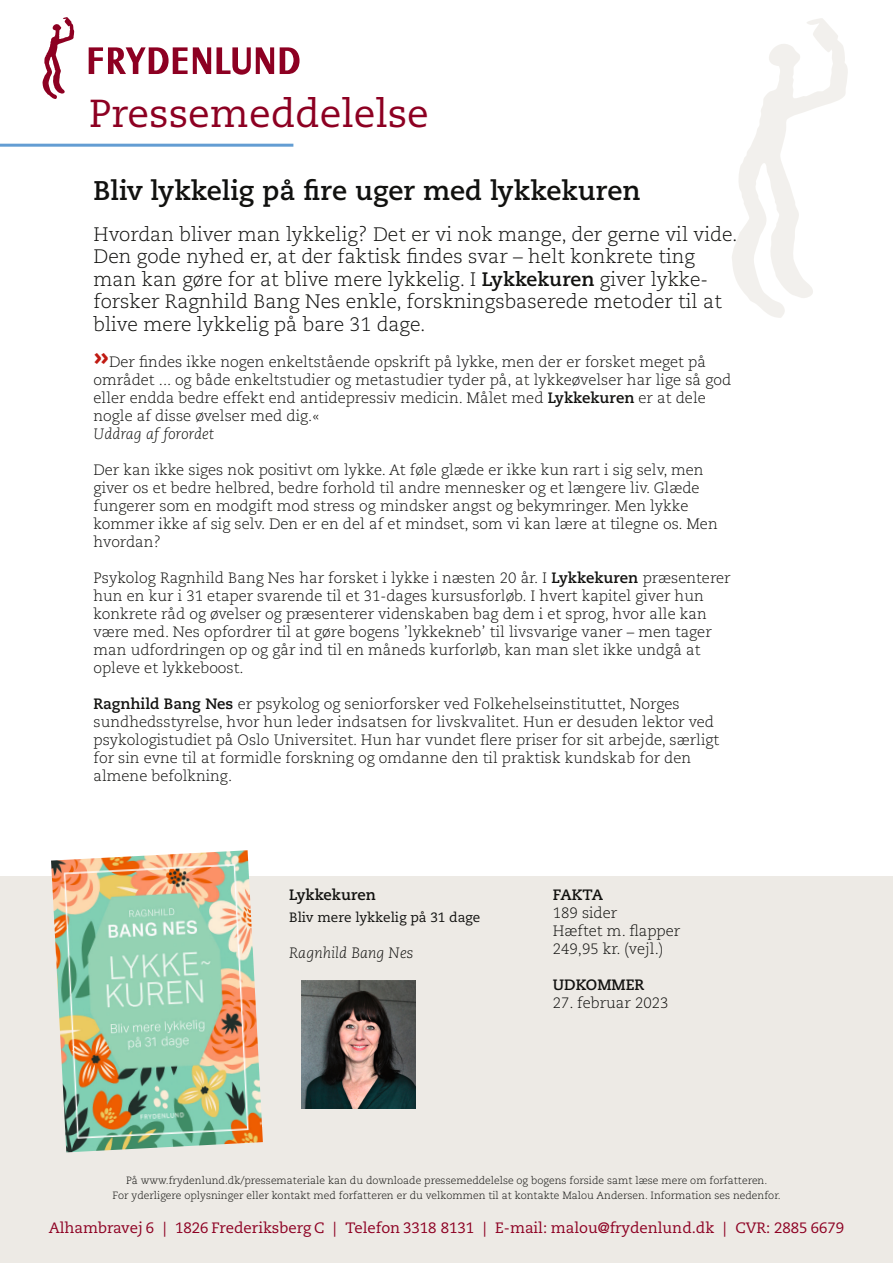
<style>
.page{position:relative;width:893px;height:1263px;background:#fff}
.page>*{position:absolute;margin:0;border:0;box-sizing:border-box;transform-origin:0 0}
.t1{font:39px "Caecilia LT Std";color:#8d0022}
.t2{font:700 27px "Caecilia LT Std";color:#11110f}
.t3{font:300 19.5px/22.5px "Caecilia LT Std";color:#11110f}
.t4{font:300 15px/18px "Caecilia LT Std";color:#11110f}
.t5{font:15px "Caecilia LT Std";color:#8d0022}
.t6{font:italic 300 15px "Caecilia LT Std";color:#11110f}
.t7{font:700 15px "Caecilia LT Std";color:#11110f}
.t8{font:13.5px "Caecilia LT Std";color:#11110f}
.t9{font:300 10.5px/15px "Caecilia LT Std";color:#11110f;text-align:center}
.s1{font-weight:700}
.s2{font-weight:700;font-size:30px;color:#c01a12}
</style>
<div class="page">
<svg style="left:732px;top:18px;width:116px;height:300px"></svg>
<hr style="left:0;top:144px;width:293px;height:3px;background:#639dd3">
<div style="left:0;top:876px;width:893px;height:387px;background:#edeae5"></div>
<svg style="left:43px;top:17px;width:32px;height:82px"></svg>
<svg style="left:89px;top:47px;width:122px;height:27px"></svg>
<svg style="left:217px;top:47px;width:57px;height:28px"></svg>
<svg style="left:280px;top:47px;width:20px;height:27px"></svg>
<img style="left:51px;top:850px;width:212px;height:302px">
<img style="left:302px;top:980px;width:113px;height:129px">
<h1 class="t1" style="left:89px;top:91px;width:341px">Pressemeddelelse</h1>
<h2 class="t2" style="left:94px;top:175px;width:548px">Bliv lykkelig på fire uger med lykkekuren</h2>
<p class="t3" style="left:94px;top:223px;width:645px">Hvordan bliver man lykkelig? Det er vi nok mange, der gerne vil vide.<br>Den gode nyhed er, at der faktisk findes svar – helt konkrete ting man kan gøre for at blive mere lykkelig. I <span class="s1">Lykkekuren</span> giver lykke&shy;forsker Ragnhild Bang Nes enkle, forskningsbaserede metoder til at blive mere lykkelig på bare 31 dage.</p>
<p class="t4" style="left:94px;top:353px;width:639px"><span class="s2">»</span>Der findes ikke nogen enkeltstående opskrift på lykke, men der er forsket meget på området ... og både enkeltstudier og metastudier tyder på, at lykkeøvelser har lige så god eller endda bedre effekt end antidepressiv medicin. Målet med <span class="s1">Lykkekuren</span> er at dele nogle af disse øvelser med dig.«</p>
<p class="t6" style="left:94px;top:425px;width:122px">Uddrag af forordet</p>
<p class="t4" style="left:94px;top:461px;width:626px">Der kan ikke siges nok positivt om lykke. At føle glæde er ikke kun rart i sig selv, men giver os et bedre helbred, bedre forhold til andre mennesker og et længere liv. Glæde fungerer som en modgift mod stress og mindsker angst og bekymringer. Men lykke kommer ikke af sig selv. Den er en del af et mindset, som vi kan lære at tilegne os. Men hvordan?</p>
<p class="t4" style="left:94px;top:569px;width:639px">Psykolog Ragnhild Bang Nes har forsket i lykke i næsten 20 år. I <span class="s1">Lykkekuren</span> præsenterer hun en kur i 31 etaper svarende til et 31-dages kursusforløb. I hvert kapitel giver hun konkrete råd og øvelser og præsenterer videnskaben bag dem i et sprog, hvor alle kan være med. Nes opfordrer til at gøre bogens ’lykkekneb’ til livsvarige vaner – men tager man udfordringen op og går ind til en måneds kurforløb, kan man slet ikke undgå at opleve et lykkeboost.</p>
<p class="t4" style="left:94px;top:695px;width:627px"><span class="s1">Ragnhild Bang Nes</span> er psykolog og seniorforsker ved Folkehelseinstituttet, Norges sundhedsstyrelse, hvor hun leder indsatsen for livskvalitet. Hun er desuden lektor ved psykologistudiet på Oslo Universitet. Hun har vundet flere priser for sit arbejde, særligt for sin evne til at formidle forskning og omdanne den til praktisk kundskab for den almene befolkning.</p>
<p class="t7" style="left:289px;top:886px;width:88px">Lykkekuren</p>
<p class="t8" style="left:289px;top:909px;width:193px">Bliv mere lykkelig på 31 dage</p>
<p class="t6" style="left:289px;top:944px;width:126px">Ragnhild Bang Nes</p>
<p class="t7" style="left:553px;top:886px;width:52px">FAKTA</p>
<p class="t4" style="left:553px;top:904px;width:129px">189 sider<br>Hæftet m. flapper<br>249,95 kr. (vejl.)</p>
<p class="t7" style="left:553px;top:976px;width:93px">UDKOMMER</p>
<p class="t4" style="left:553px;top:994px;width:117px">27. februar 2023</p>
<p class="t9" style="left:113px;top:1173px;width:670px">På www.frydenlund.dk/pressemateriale kan du downloade pressemeddelelse og bogens forside samt læse mere om forfatteren.<br>For yderligere oplysninger eller kontakt med forfatteren er du velkommen til at kontakte Malou Andersen. Information ses nedenfor.</p>
<p class="t5" style="left:49px;top:1219px;width:797px">Alhambravej 6 | 1826 Frederiksberg C | Telefon 3318 8131 | E-mail: malou@frydenlund.dk | CVR: 2885 6679</p>
</div>
